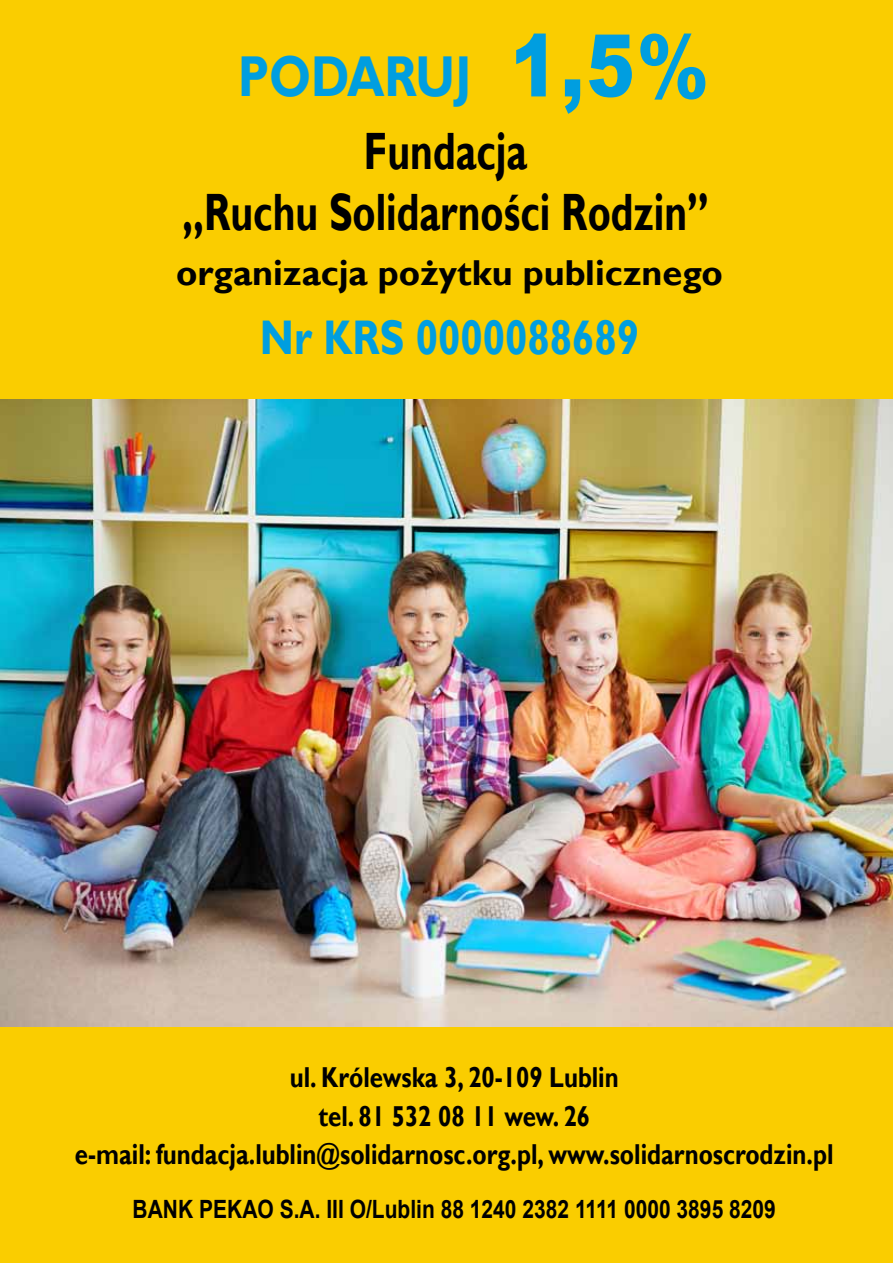
<style>
.page{position:relative;width:893px;height:1263px;background:#fff}
.page>*{position:absolute;margin:0;border:0;box-sizing:border-box;transform-origin:0 0}
.t1{font:700 57.6px "Gill Sans";color:#009ee0;scale:.83 1}
.t2{font:700 52.5px/60.8px "Gill Sans";color:#000;text-align:center;scale:.74 1}
.t3{font:700 48.6px "Gill Sans";color:#009ee0;scale:.83 1}
.t4{font:700 36px "Gill Sans";color:#000}
.t5{font:700 28.8px/38.5px "Gill Sans";color:#000;text-align:center;scale:.83 1}
.t6{font:700 25.2px "Arial";color:#000;scale:.83 1}
.s1{font-family:"Arial";font-weight:900;font-size:86.4px}
</style>
<div class="page">
<div style="left:0;top:1027px;width:893px;height:236px;background:#facd00"></div>
<img style="left:0;top:398px;width:893px;height:628px">
<div style="left:0;top:0;width:893px;height:398px;background:#facd00"></div>
<h1 class="t1" style="left:238px;top:42px;width:569px">podaruj <span class="s1">1,5%</span></h1>
<h2 class="t2" style="left:182px;top:123px;width:714px">Fundacja<br>„Ruchu Solidarności Rodzin”</h2>
<p class="t4" style="left:176px;top:251px;width:548px">organizacja pożytku publicznego</p>
<h3 class="t3" style="left:260px;top:308px;width:459px">Nr KRS 0000088689</h3>
<p class="t5" style="left:75px;top:1059px;width:915px">ul. Królewska 3, 20-109 Lublin<br>tel. 81 532 08 11 wew. 26<br>e-mail: fundacja.lublin@solidarnosc.org.pl, www.solidarnoscrodzin.pl</p>
<p class="t6" style="left:133px;top:1191px;width:776px">BANK PEKAO S.A. III O/Lublin 88 1240 2382 1111 0000 3895 8209</p>
</div>
